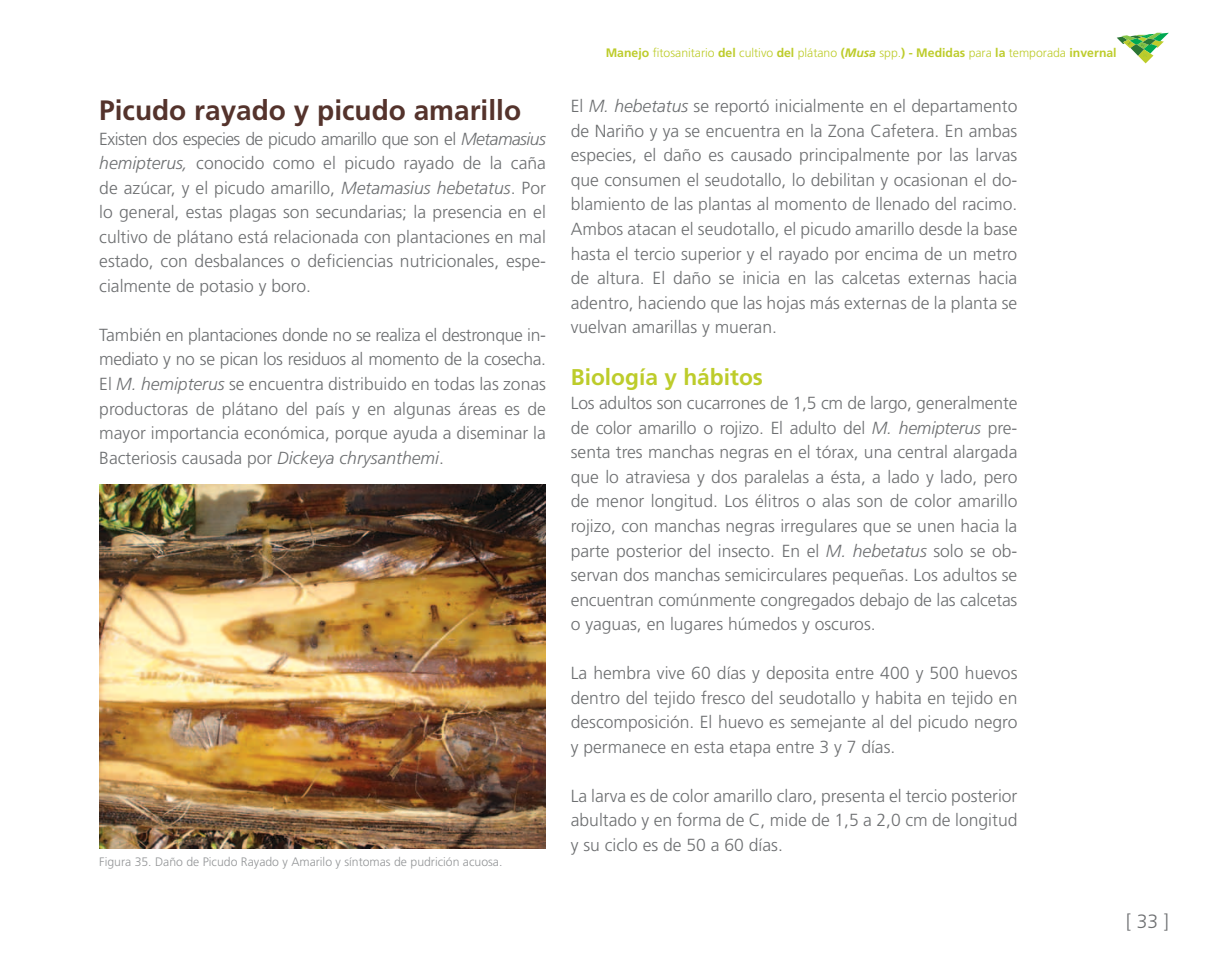
<style>
.page{position:relative;width:1216px;height:968px;background:#fff}
.page>*{position:absolute;margin:0;border:0;box-sizing:border-box;transform-origin:0 0}
.t1{font:700 28px "Frutiger LT Std";color:#54332c}
.t2{font:700 22.75px "Frutiger LT Std";color:#bdcc2b}
.t3{font:300 19.25px "Frutiger LT Std";color:#6d6f71}
.t4{font:300 17.5px/24.5px "Frutiger LT Std";color:#6d6f71;text-align:justify}
.t5{font:300 12.25px "Frutiger LT Std";color:#bdcc2b}
.t6{font:300 12.25px "Frutiger LT Std";color:#949698}
.s1{font-style:italic}
.s2{font-weight:700}
.s3{font-weight:700;font-style:italic}
</style>
<div class="page">
<svg style="left:1117px;top:33px;width:51px;height:30px"></svg>
<img style="left:99px;top:484px;width:447px;height:364px">
<h1 class="t1" style="left:99px;top:94px;width:423px">Picudo rayado y picudo amarillo</h1>
<p class="t4" style="left:99px;top:127px;width:448px">Existen dos especies de picudo amarillo que son el <span class="s1">Metamasius hemipterus,</span> conocido como el picudo rayado de la caña de azúcar, y el picudo amarillo, <span class="s1">Metamasius hebetatus</span>. Por lo general, estas plagas son secundarias; la presencia en el cultivo de plátano está relacionada con plantaciones en mal estado, con desbalances o deficiencias nutricionales, espe&shy;cialmente de potasio y boro.</p>
<p class="t4" style="left:99px;top:323px;width:448px">También en plantaciones donde no se realiza el destronque in&shy;mediato y no se pican los residuos al momento de la cosecha.<br>El <span class="s1">M. hemipterus</span> se encuentra distribuido en todas las zonas productoras de plátano del país y en algunas áreas es de mayor importancia económica, porque ayuda a diseminar la Bacteriosis causada por <span class="s1">Dickeya chrysanthemi</span>.</p>
<p class="t6" style="left:99px;top:855px;width:404px">Figura 35. Daño de Picudo Rayado y Amarilo y síntomas de pudrición acuosa.</p>
<p class="t5" style="left:605px;top:46px;width:512px"><span class="s2">Manejo</span> fitosanitario <span class="s2">del</span> cultivo <span class="s2">del</span> plátano <span class="s2">(</span><span class="s3">Musa</span> spp.<span class="s2">) - Medidas</span> para <span class="s2">la</span> temporada <span class="s2">invernal</span></p>
<p class="t4" style="left:570px;top:94px;width:448px">El <span class="s1">M. hebetatus</span> se reportó inicialmente en el departamento de Nariño y ya se encuentra en la Zona Cafetera. En ambas especies, el daño es causado principalmente por las larvas que consumen el seudotallo, lo debilitan y ocasionan el do&shy;blamiento de las plantas al momento de llenado del racimo.<br>Ambos atacan el seudotallo, el picudo amarillo desde la base hasta el tercio superior y el rayado por encima de un metro de altura. El daño se inicia en las calcetas externas hacia adentro, haciendo que las hojas más externas de la planta se vuelvan amarillas y mueran.</p>
<h2 class="t2" style="left:570px;top:363px;width:194px">Biología y hábitos</h2>
<p class="t4" style="left:570px;top:391px;width:448px">Los adultos son cucarrones de 1,5 cm de largo, generalmente de color amarillo o rojizo. El adulto del <span class="s1">M. hemipterus</span> pre&shy;senta tres manchas negras en el tórax, una central alargada que lo atraviesa y dos paralelas a ésta, a lado y lado, pero de menor longitud. Los élitros o alas son de color amarillo rojizo, con manchas negras irregulares que se unen hacia la parte posterior del insecto. En el <span class="s1">M. hebetatus</span> solo se ob&shy;servan dos manchas semicirculares pequeñas. Los adultos se encuentran comúnmente congregados debajo de las calcetas o yaguas, en lugares húmedos y oscuros.</p>
<p class="t4" style="left:570px;top:661px;width:448px">La hembra vive 60 días y deposita entre 400 y 500 huevos dentro del tejido fresco del seudotallo y habita en tejido en descomposición. El huevo es semejante al del picudo negro y permanece en esta etapa entre 3 y 7 días.</p>
<p class="t4" style="left:570px;top:783px;width:448px">La larva es de color amarillo claro, presenta el tercio posterior abultado y en forma de C, mide de 1,5 a 2,0 cm de longitud y su ciclo es de 50 a 60 días.</p>
<p class="t3" style="left:1125px;top:910px;width:44px">[ 33 ]</p>
</div>
